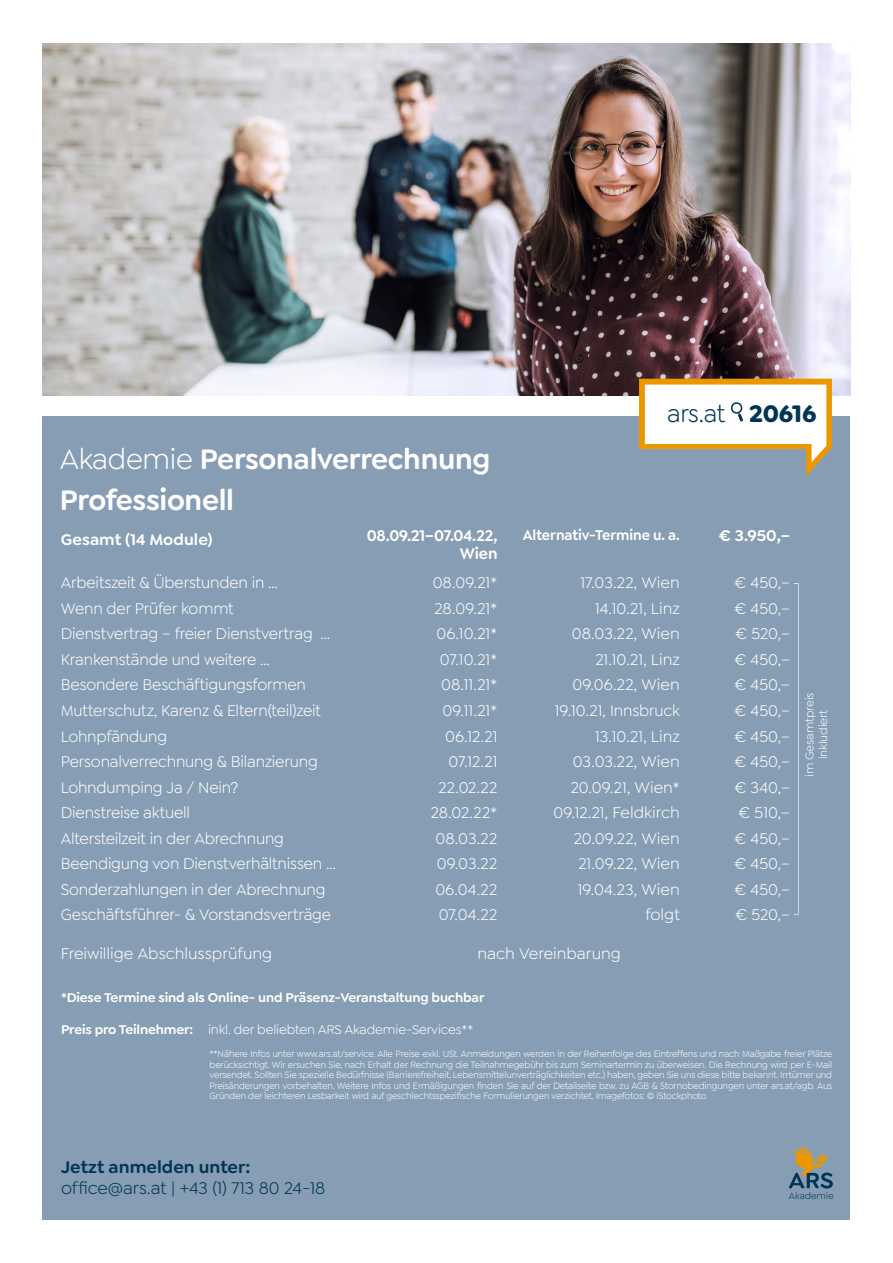
<style>
.page{position:relative;width:893px;height:1263px;background:#fff}
.page>*{position:absolute;margin:0;border:0;box-sizing:border-box;transform-origin:0 0}
.t1{font:600 30px/40.5px "Goldplay";letter-spacing:-.01em;color:#fff}
.t2{font:25.5px "Goldplay";color:#003654}
.t3{font:18px "Goldplay";letter-spacing:-.01em;color:#003654}
.t4{font:600 18px "Goldplay";color:#003654}
.t5{font:16.5px "Goldplay";letter-spacing:-.01em;color:#fff}
.t6{font:600 16.5px "Goldplay";letter-spacing:-.005em;color:#fff}
.t7{font:600 16.5px/18px "Goldplay";letter-spacing:-.005em;color:#fff;text-align:right;scale:.95 1}
.t8{font:600 15px "Goldplay";letter-spacing:-.005em;color:#fff;scale:.95 1}
.t9{font:600 13.5px "Goldplay";letter-spacing:-.01em;color:#fff}
.t10{font:13.5px "Goldplay";letter-spacing:-.01em;color:#fff}
.t11{font:12px/13.5px "Goldplay";letter-spacing:-.01em;color:#fff;text-align:center}
.t12{font:9.75px/10.5px "Goldplay";letter-spacing:-.01em;color:#fff;text-align:justify;scale:.95 1}
.s1{font-weight:400}
.s2{font-weight:700}
.s3{font-weight:600}
</style>
<div class="page">
<div style="left:43px;top:416px;width:807px;height:804px;background:#869db4"></div>
<img style="left:43px;top:43px;width:807px;height:352px">
<svg style="left:789px;top:1146px;width:44px;height:53px"></svg>
<svg style="left:639px;top:379px;width:193px;height:97px"></svg>
<h1 class="t1" style="left:60px;top:439px;width:432px"><span class="s1">Akademie</span> Personalverrechnung<br>Professionell</h1>
<h2 class="t2" style="left:667px;top:399px;width:151px">ars.at <span class="s2">20616</span></h2>
<p class="t6" style="left:61px;top:530px;width:153px">Gesamt (14 Module)</p>
<p class="t7" style="left:367px;top:527px;width:139px">08.09.21–07.04.22,<br>Wien</p>
<p class="t8" style="left:523px;top:525px;width:167px">Alternativ-Termine u. a.</p>
<p class="t6" style="left:718px;top:525px;width:73px">€ 3.950,–</p>
<p class="t5" style="left:61px;top:574px;width:219px">Arbeitszeit &amp; Überstunden in ...</p>
<p class="t5" style="left:433px;top:574px;width:66px">08.09.21*</p>
<p class="t5" style="left:580px;top:574px;width:101px">17.03.22, Wien</p>
<p class="t5" style="left:734px;top:574px;width:57px">€ 450,–</p>
<p class="t5" style="left:61px;top:599px;width:174px">Wenn der Prüfer kommt</p>
<p class="t5" style="left:434px;top:599px;width:64px">28.09.21*</p>
<p class="t5" style="left:595px;top:599px;width:86px">14.10.21, Linz</p>
<p class="t5" style="left:734px;top:599px;width:57px">€ 450,–</p>
<p class="t5" style="left:61px;top:625px;width:271px">Dienstvertrag – freier Dienstvertrag ...</p>
<p class="t5" style="left:437px;top:625px;width:62px">06.10.21*</p>
<p class="t5" style="left:572px;top:625px;width:109px">08.03.22, Wien</p>
<p class="t5" style="left:735px;top:625px;width:57px">€ 520,–</p>
<p class="t5" style="left:61px;top:650px;width:211px">Krankenstände und weitere ...</p>
<p class="t5" style="left:440px;top:650px;width:59px">07.10.21*</p>
<p class="t5" style="left:595px;top:650px;width:86px">21.10.21, Linz</p>
<p class="t5" style="left:734px;top:650px;width:57px">€ 450,–</p>
<p class="t5" style="left:61px;top:676px;width:247px">Besondere Beschäftigungsformen</p>
<p class="t5" style="left:441px;top:676px;width:58px">08.11.21*</p>
<p class="t5" style="left:572px;top:676px;width:109px">09.06.22, Wien</p>
<p class="t5" style="left:734px;top:676px;width:57px">€ 450,–</p>
<p class="t5" style="left:61px;top:701px;width:261px">Mutterschutz, Karenz &amp; Eltern(teil)zeit</p>
<p class="t5" style="left:442px;top:701px;width:57px">09.11.21*</p>
<p class="t5" style="left:555px;top:701px;width:126px">19.10.21, Innsbruck</p>
<p class="t5" style="left:734px;top:701px;width:57px">€ 450,–</p>
<p class="t5" style="left:61px;top:727px;width:108px">Lohnpfändung</p>
<p class="t5" style="left:445px;top:727px;width:54px">06.12.21</p>
<p class="t5" style="left:595px;top:727px;width:86px">13.10.21, Linz</p>
<p class="t5" style="left:734px;top:727px;width:57px">€ 450,–</p>
<p class="t5" style="left:61px;top:752px;width:258px">Personalverrechnung &amp; Bilanzierung</p>
<p class="t5" style="left:449px;top:752px;width:50px">07.12.21</p>
<p class="t5" style="left:573px;top:752px;width:108px">03.03.22, Wien</p>
<p class="t5" style="left:734px;top:752px;width:57px">€ 450,–</p>
<p class="t5" style="left:61px;top:778px;width:179px">Lohndumping Ja / Nein?</p>
<p class="t5" style="left:438px;top:778px;width:61px">22.02.22</p>
<p class="t5" style="left:571px;top:778px;width:111px">20.09.21, Wien*</p>
<p class="t5" style="left:734px;top:778px;width:58px">€ 340,–</p>
<p class="t5" style="left:61px;top:803px;width:131px">Dienstreise aktuell</p>
<p class="t5" style="left:431px;top:803px;width:68px">28.02.22*</p>
<p class="t5" style="left:553px;top:803px;width:128px">09.12.21, Feldkirch</p>
<p class="t5" style="left:738px;top:803px;width:53px">€ 510,–</p>
<p class="t5" style="left:61px;top:829px;width:225px">Altersteilzeit in der Abrechnung</p>
<p class="t5" style="left:436px;top:829px;width:63px">08.03.22</p>
<p class="t5" style="left:574px;top:829px;width:108px">20.09.22, Wien</p>
<p class="t5" style="left:734px;top:829px;width:57px">€ 450,–</p>
<p class="t5" style="left:61px;top:854px;width:276px">Beendigung von Dienstverhältnissen ...</p>
<p class="t5" style="left:437px;top:854px;width:62px">09.03.22</p>
<p class="t5" style="left:578px;top:854px;width:103px">21.09.22, Wien</p>
<p class="t5" style="left:734px;top:854px;width:57px">€ 450,–</p>
<p class="t5" style="left:61px;top:880px;width:266px">Sonderzahlungen in der Abrechnung</p>
<p class="t5" style="left:435px;top:880px;width:64px">06.04.22</p>
<p class="t5" style="left:578px;top:880px;width:103px">19.04.23, Wien</p>
<p class="t5" style="left:734px;top:880px;width:57px">€ 450,–</p>
<p class="t5" style="left:61px;top:905px;width:272px">Geschäftsführer- &amp; Vorstandsverträge</p>
<p class="t5" style="left:439px;top:905px;width:60px">07.04.22</p>
<p class="t5" style="left:645px;top:905px;width:36px">folgt</p>
<p class="t5" style="left:735px;top:905px;width:57px">€ 520,–</p>
<p class="t5" style="left:61px;top:944px;width:213px">Freiwillige Abschlussprüfung</p>
<p class="t5" style="left:477px;top:944px;width:145px">nach Vereinbarung</p>
<p class="t11" style="left:803px;top:777px;width:85px;rotate:-90deg">im Gesamtpreis inkludiert</p>
<p class="t9" style="left:61px;top:989px;width:425px">*Diese Termine sind als Online- und Präsenz-Veranstaltung buchbar</p>
<p class="t10" style="left:61px;top:1022px;width:414px"><span class="s3">Preis pro Teilnehmer:</span> inkl. der beliebten ARS Akademie-Services**</p>
<p class="t12" style="left:210px;top:1048px;width:657px">**Nähere Infos unter www.ars.at/service. Alle Preise exkl. USt. Anmeldungen werden in der Reihenfolge des Eintreffens und nach Maßgabe freier Plätze berücksichtigt. Wir ersuchen Sie, nach Erhalt der Rechnung die Teilnahmegebühr bis zum Seminartermin zu überweisen. Die Rechnung wird per E-Mail versendet. Sollten Sie spezielle Bedürfnisse (Barrierefreiheit, Lebensmittelunverträglichkeiten etc.) haben, geben Sie uns diese bitte bekannt. Irrtümer und Preisänderungen vorbehalten. Weitere Infos und Ermäßigungen finden Sie auf der Detailseite bzw. zu AGB &amp; Stornobedingungen unter ars.at/agb. Aus Gründen der leichteren Lesbarkeit wird auf geschlechtsspezifische Formulierungen verzichtet. Imagefotos: © iStockphoto</p>
<p class="t4" style="left:61px;top:1156px;width:191px">Jetzt anmelden unter:</p>
<p class="t3" style="left:61px;top:1178px;width:266px">office@ars.at | +43 (1) 713 80 24-18</p>
</div>
